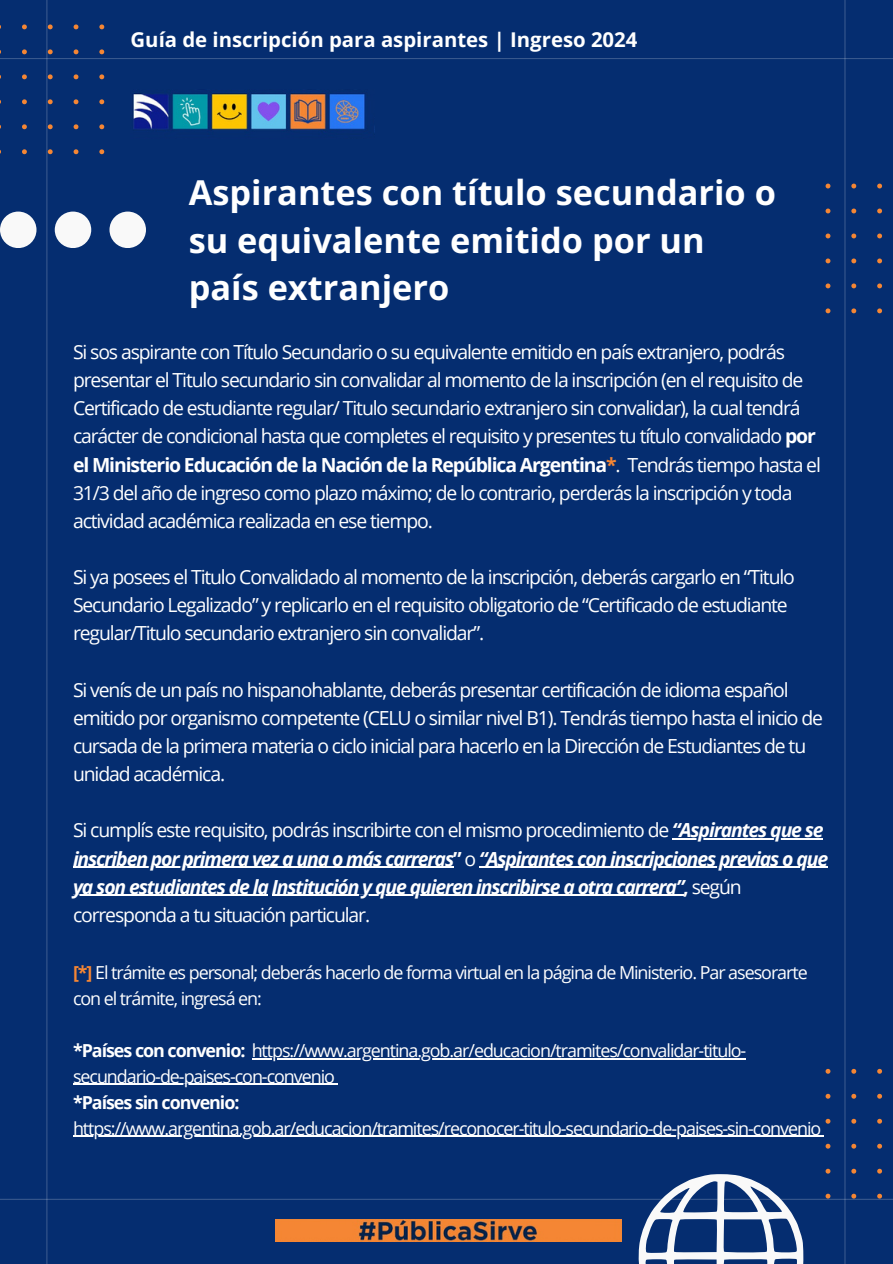
<style>
.page{position:relative;width:893px;height:1264px;background:#fff}
.page>*{position:absolute;margin:0;border:0;box-sizing:border-box;transform-origin:0 0}
.t1{font:700 34.35px/47.2px "Open Sans";color:#fff}
.t2{font:700 20.4px "Open Sans";color:#fff}
.t3{font:19.35px/28.2px "Open Sans";letter-spacing:-.06em;color:#fff}
.t4{font:italic 700 19.35px/28.2px "Open Sans";letter-spacing:-.06em;color:#fff}
.t5{font:17.85px/25.8px "Open Sans";letter-spacing:-.06em;color:#fff}
.t6{font:700 17.85px "Open Sans";letter-spacing:-.06em;color:#fff}
.s1{font-weight:700}
.s2{font-weight:700;color:#f58634}
.s3{font-weight:400;font-style:normal}
.s4{font-style:normal}
</style>
<div class="page">
<div style="left:0;top:0;width:892px;height:1263px;background:#052d70"></div>
<hr style="left:0;top:58px;width:892px;height:1px;background:#fff">
<hr style="left:0;top:1198px;width:892px;height:1px;background:#fff">
<hr style="left:46px;top:0;width:1px;height:1263px;background:#fff">
<hr style="left:844px;top:0;width:1px;height:1263px;background:#fff">
<svg style="left:0;top:24px;width:104px;height:130px"></svg>
<svg style="left:825px;top:184px;width:57px;height:129px"></svg>
<svg style="left:0;top:211px;width:146px;height:36px"></svg>
<hr style="left:672px;top:838px;width:150px;height:1px;background:#fff">
<hr style="left:73px;top:866px;width:380px;height:1px;background:#fff">
<hr style="left:479px;top:866px;width:348px;height:1px;background:#fff">
<hr style="left:73px;top:894px;width:195px;height:1px;background:#fff">
<hr style="left:272px;top:894px;width:411px;height:1px;background:#fff">
<hr style="left:252px;top:1057px;width:493px;height:2px;background:#fff">
<hr style="left:73px;top:1083px;width:261px;height:1px;background:#fff">
<hr style="left:73px;top:1135px;width:747px;height:1px;background:#fff">
<svg style="left:820px;top:1068px;width:63px;height:130px"></svg>
<svg style="left:638px;top:1174px;width:165px;height:89px"></svg>
<img style="left:276px;top:1219px;width:345px;height:22px">
<img style="left:133px;top:93px;width:242px;height:39px">
<p class="t2" style="left:130px;top:25px;width:508px">Guía de inscripción para aspirantes | Ingreso 2024</p>
<p class="t1" style="left:189px;top:168px;width:588px">Aspirantes con título secundario o su equivalente emitido por un país extranjero</p>
<p class="t3" style="left:73px;top:337px;width:749px">Si sos aspirante con Título Secundario o su equivalente emitido en país extranjero, podrás presentar el Titulo secundario sin convalidar al momento de la inscripción (en el requisito de Certificado de estudiante regular/ Titulo secundario extranjero sin convalidar), la cual tendrá carácter de condicional hasta que completes el requisito y presentes tu título convalidado <span class="s1">por el Ministerio Educación de la Nación de la República Argentina</span><span class="s2">*</span>. Tendrás tiempo hasta el 31/3 del año de ingreso como plazo máximo; de lo contrario, perderás la inscripción y toda actividad académica realizada en ese tiempo.</p>
<p class="t3" style="left:73px;top:562px;width:723px">Si ya posees el Titulo Convalidado al momento de la inscripción, deberás cargarlo en “Titulo<br>Secundario Legalizado” y replicarlo en el requisito obligatorio de “Certificado de estudiante regular/Titulo secundario extranjero sin convalidar”.</p>
<p class="t3" style="left:73px;top:675px;width:751px">Si venís de un país no hispanohablante, deberás presentar certificación de idioma español emitido por organismo competente (CELU o similar nivel B1). Tendrás tiempo hasta el inicio de cursada de la primera materia o ciclo inicial para hacerlo en la Dirección de Estudiantes de tu unidad académica.</p>
<p class="t4" style="left:73px;top:815px;width:756px"><span class="s3">Si cumplís este requisito, podrás inscribirte con el mismo procedimiento de</span> “Aspirantes que se inscriben por primera vez a una o más carreras<span class="s4">”</span> <span class="s3">o</span> “Aspirantes con inscripciones previas o que ya son estudiantes de la Institución y que quieren inscribirse a otra carrera”<span class="s4">,</span> <span class="s3">según corresponda a tu situación particular.</span></p>
<p class="t5" style="left:73px;top:959px;width:736px"><span class="s2">[*]</span> El trámite es personal; deberás hacerlo de forma virtual en la página de Ministerio. Par asesorarte con el trámite, ingresá en:</p>
<p class="t5" style="left:73px;top:1037px;width:674px"><span class="s1">*Países con convenio:</span> https://www.argentina.gob.ar/educacion/tramites/convalidar-titulo&shy;secundario-de-paises-con-convenio</p>
<p class="t6" style="left:73px;top:1089px;width:168px">*Países sin convenio:</p>
<p class="t5" style="left:73px;top:1114px;width:749px">https://www.argentina.gob.ar/educacion/tramites/reconocer-titulo-secundario-de-paises-sin-convenio</p>
</div>
